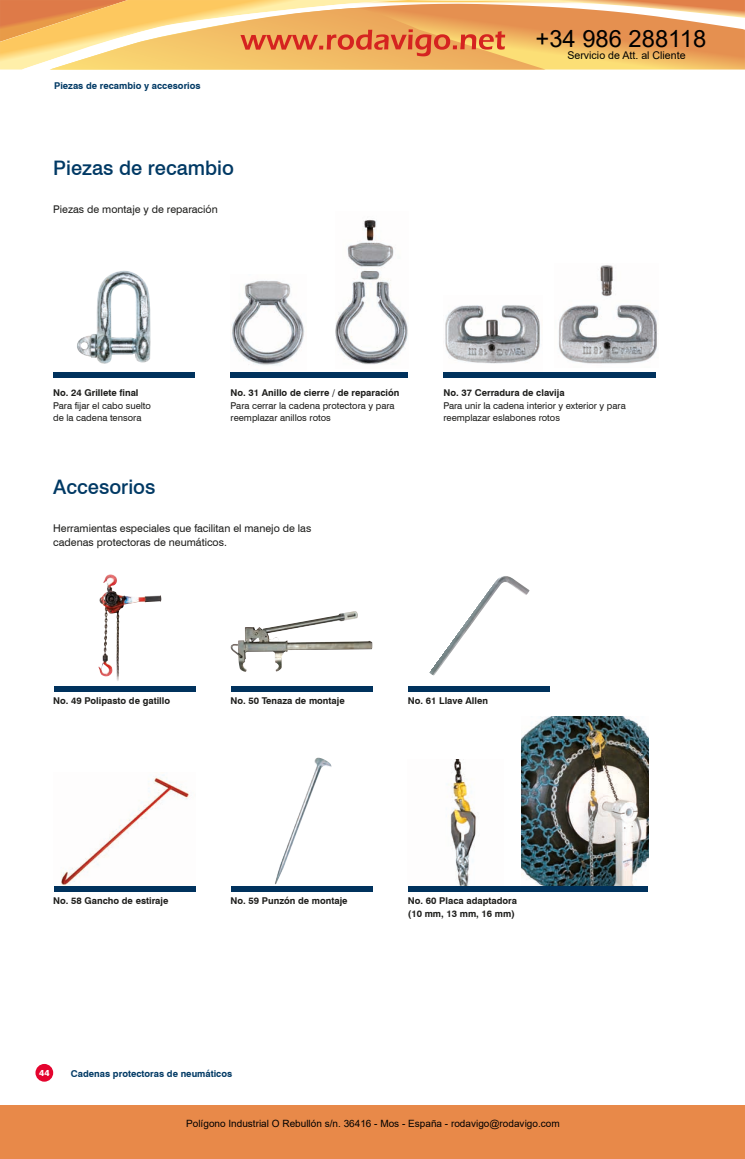
<style>
.page{position:relative;width:745px;height:1159px;background:#fff}
.page>*{position:absolute;margin:0;border:0;box-sizing:border-box;transform-origin:0 0}
.t1{font:23.75px "Arial";color:#000}
.t2{font:500 20px "Swiss 721 BT";color:#003964}
.t3{font:10.62px/13.2px "Swiss 721 BT";color:#1d1d1b}
.t4{font:10.62px "Arial";color:#000}
.t5{font:10px "Arial";color:#000}
.t6{font:700 9.38px/12.5px "Swiss 721 BT";color:#1d1d1b}
.t7{font:9.38px/12.5px "Swiss 721 BT";color:#1d1d1b}
.t8{font:700 9.38px "Swiss 721 BT";color:#003964}
.t9{font:800 8.75px "Swiss 721 BT";color:#fff}
</style>
<div class="page">
<div style="left:35px;top:1064px;width:18px;height:17px;background:#e4042e;border-radius:50%"></div>
<img style="left:448px;top:760px;width:28px;height:126px">
<img style="left:77px;top:271px;width:73px;height:93px">
<div style="left:53px;top:373px;width:142px;height:5px;background:#00325d"></div>
<img style="left:335px;top:220px;width:73px;height:145px">
<img style="left:231px;top:280px;width:74px;height:85px">
<div style="left:230px;top:373px;width:177px;height:5px;background:#00325d"></div>
<img style="left:445px;top:305px;width:95px;height:59px">
<div style="left:443px;top:373px;width:213px;height:5px;background:#00325d"></div>
<img style="left:558px;top:265px;width:99px;height:99px">
<img style="left:61px;top:775px;width:129px;height:111px">
<div style="left:54px;top:886px;width:141px;height:6px;background:#00325d"></div>
<img style="left:275px;top:757px;width:57px;height:127px">
<div style="left:231px;top:886px;width:141px;height:6px;background:#00325d"></div>
<img style="left:98px;top:574px;width:15px;height:103px">
<img style="left:230px;top:611px;width:142px;height:61px">
<div style="left:54px;top:686px;width:141px;height:6px;background:#00325d"></div>
<div style="left:231px;top:686px;width:141px;height:6px;background:#00325d"></div>
<div style="left:408px;top:686px;width:142px;height:6px;background:#00325d"></div>
<img style="left:429px;top:576px;width:100px;height:99px">
<img style="left:521px;top:717px;width:126px;height:169px">
<div style="left:407px;top:886px;width:240px;height:6px;background:#00325d"></div>
<div style="left:0;top:1105px;width:744px;height:54px;background:#e88949"></div>
<svg style="left:0;top:0;width:744px;height:70px;background:#f0b66e"></svg>
<h1 class="t1" style="left:535px;top:22px;width:172px">+34 986 288118</h1>
<p class="t8" style="left:54px;top:80px;width:148px">Piezas de recambio y accesorios</p>
<h2 class="t2" style="left:53px;top:156px;width:182px">Piezas de recambio</h2>
<p class="t3" style="left:53px;top:203px;width:166px">Piezas de montaje y de reparación</p>
<p class="t4" style="left:567px;top:48px;width:120px">Servicio de Att. al Cliente</p>
<p class="t6" style="left:53px;top:386px;width:87px">No. 24 Grillete final</p>
<p class="t7" style="left:53px;top:399px;width:99px">Para fijar el cabo suelto de la cadena tensora</p>
<p class="t6" style="left:230px;top:386px;width:170px">No. 31 Anillo de cierre / de reparación</p>
<p class="t7" style="left:230px;top:399px;width:165px">Para cerrar la cadena protectora y para reemplazar anillos rotos</p>
<h2 class="t2" style="left:53px;top:475px;width:104px">Accesorios</h2>
<p class="t3" style="left:53px;top:522px;width:259px">Herramientas especiales que facilitan el manejo de las cadenas protectoras de neumáticos.</p>
<p class="t6" style="left:443px;top:386px;width:123px">No. 37 Cerradura de clavija</p>
<p class="t7" style="left:443px;top:399px;width:184px">Para unir la cadena interior y exterior y para reemplazar eslabones rotos</p>
<p class="t6" style="left:53px;top:694px;width:118px">No. 49 Polipasto de gatillo</p>
<p class="t6" style="left:230px;top:694px;width:115px">No. 50 Tenaza de montaje</p>
<p class="t6" style="left:407px;top:694px;width:82px">No. 61 Llave Allen</p>
<p class="t6" style="left:53px;top:894px;width:117px">No. 58 Gancho de estiraje</p>
<p class="t6" style="left:230px;top:894px;width:118px">No. 59 Punzón de montaje</p>
<p class="t9" style="left:39px;top:1067px;width:12px">44</p>
<p class="t8" style="left:71px;top:1067px;width:163px">Cadenas protectoras de neumáticos</p>
<p class="t6" style="left:407px;top:894px;width:111px">No. 60 Placa adaptadora (10 mm, 13 mm, 16 mm)</p>
<p class="t5" style="left:186px;top:1117px;width:375px">Polígono Industrial O Rebullón s/n. 36416 - Mos - España - rodavigo@rodavigo.com</p>
</div>
